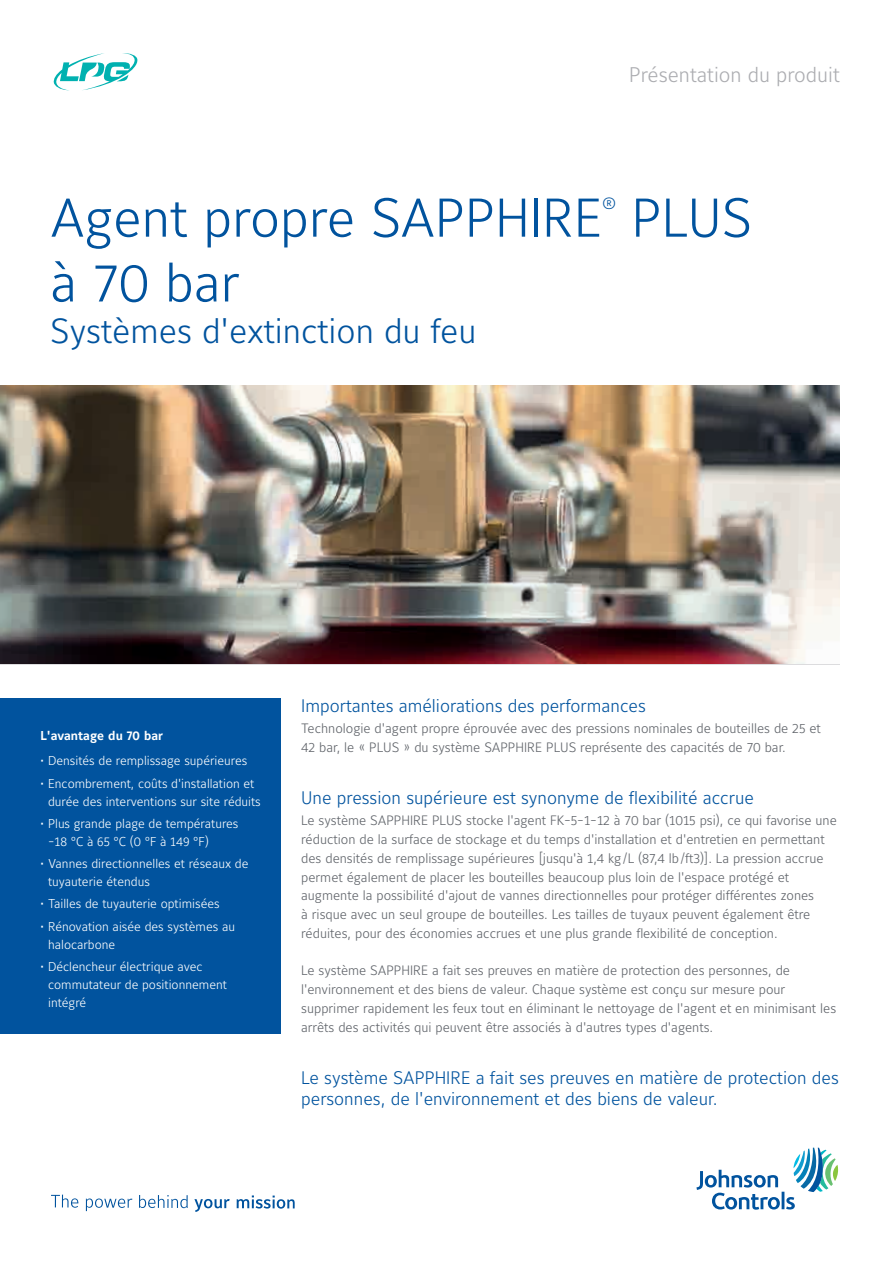
<style>
.page{position:relative;width:893px;height:1263px;background:#fff}
.page>*{position:absolute;margin:0;border:0;box-sizing:border-box;transform-origin:0 0}
.t1{font:300 54px "Maurea Jci Lf ML";color:#01539e}
.t2{font:300 34.5px "Maurea Jci Lf ML";color:#01539e}
.t3{font:300 21px "Maurea Jci Lf ML";color:#acadb1}
.t4{font:300 18px/21px "Maurea Jci Lf ML";color:#01539e}
.t5{font:300 16.65px "Maurea Jci Lf ML";color:#01539e}
.t6{font:300 13.5px/18.8px "Maurea Jci Lf ML";color:#5f6369}
.t7{font:300 12.75px/18px "Maurea Jci Lf ML";color:#fff}
.t8{font:700 12.75px "Maurea Jci Lf ML";color:#fff}
</style>
<div class="page">
<svg style="left:696px;top:1147px;width:142px;height:63px"></svg>
<svg style="left:51px;top:1194px;width:27px;height:14px"></svg>
<svg style="left:86px;top:1198px;width:46px;height:13px"></svg>
<svg style="left:139px;top:1195px;width:49px;height:13px"></svg>
<svg style="left:194px;top:1199px;width:36px;height:13px"></svg>
<svg style="left:237px;top:1195px;width:58px;height:14px"></svg>
<img style="left:0;top:385px;width:839px;height:279px">
<div style="left:0;top:698px;width:281px;height:336px;background:#01539e"></div>
<svg style="left:54px;top:53px;width:83px;height:37px"></svg>
<h3 class="t3" style="left:629px;top:62px;width:212px">Présentation du produit</h3>
<h1 class="t1" style="left:50px;top:185px;width:554px">Agent propre SAPPHIRE</h1>
<p class="t5" style="left:602px;top:193px;width:15px">®</p>
<h1 class="t1" style="left:632px;top:185px;width:122px">PLUS</h1>
<h1 class="t1" style="left:50px;top:249px;width:191px">à 70 bar</h1>
<h2 class="t2" style="left:50px;top:310px;width:428px">Systèmes d'extinction du feu</h2>
<p class="t8" style="left:41px;top:728px;width:124px">L'avantage du 70 bar</p>
<p class="t7" style="left:41px;top:752px;width:208px">• Densités de remplissage supérieures</p>
<p class="t7" style="left:41px;top:774px;width:222px;text-align:center">• Encombrement, coûts d'installation et durée des interventions sur site réduits</p>
<p class="t7" style="left:48px;top:814px;width:192px;text-indent:-7px">• Plus grande plage de températures -18 °C à 65 °C (0 °F à 149 °F)</p>
<p class="t7" style="left:48px;top:854px;width:202px;text-indent:-7px">• Vannes directionnelles et réseaux de tuyauterie étendus</p>
<p class="t7" style="left:41px;top:895px;width:181px">• Tailles de tuyauterie optimisées</p>
<p class="t7" style="left:48px;top:917px;width:188px;text-indent:-7px">• Rénovation aisée des systèmes au halocarbone</p>
<p class="t7" style="left:48px;top:957px;width:180px;text-indent:-7px">• Déclencheur électrique avec commutateur de positionnement intégré</p>
<h3 class="t4" style="left:301px;top:695px;width:346px">Importantes améliorations des performances</h3>
<p class="t6" style="left:301px;top:719px;width:521px">Technologie d'agent propre éprouvée avec des pressions nominales de bouteilles de 25 et<br>42 bar, le « PLUS » du système SAPPHIRE PLUS représente des capacités de 70 bar.</p>
<h3 class="t4" style="left:301px;top:787px;width:454px">Une pression supérieure est synonyme de flexibilité accrue</h3>
<p class="t6" style="left:301px;top:811px;width:537px">Le système SAPPHIRE PLUS stocke l'agent FK-5-1-12 à 70 bar (1015 psi), ce qui favorise une réduction de la surface de stockage et du temps d'installation et d'entretien en permettant des densités de remplissage supérieures [jusqu'à 1,4 kg/L (87,4 lb/ft3)]. La pression accrue permet également de placer les bouteilles beaucoup plus loin de l'espace protégé et augmente la possibilité d'ajout de vannes directionnelles pour protéger différentes zones<br>à risque avec un seul groupe de bouteilles. Les tailles de tuyaux peuvent également être réduites, pour des économies accrues et une plus grande flexibilité de conception.</p>
<p class="t6" style="left:301px;top:961px;width:536px">Le système SAPPHIRE a fait ses preuves en matière de protection des personnes, de l'environnement et des biens de valeur. Chaque système est conçu sur mesure pour supprimer rapidement les feux tout en éliminant le nettoyage de l'agent et en minimisant les arrêts des activités qui peuvent être associés à d'autres types d'agents.</p>
<h3 class="t4" style="left:301px;top:1067px;width:539px">Le système SAPPHIRE a fait ses preuves en matière de protection des personnes, de l'environnement et des biens de valeur.</h3>
</div>
